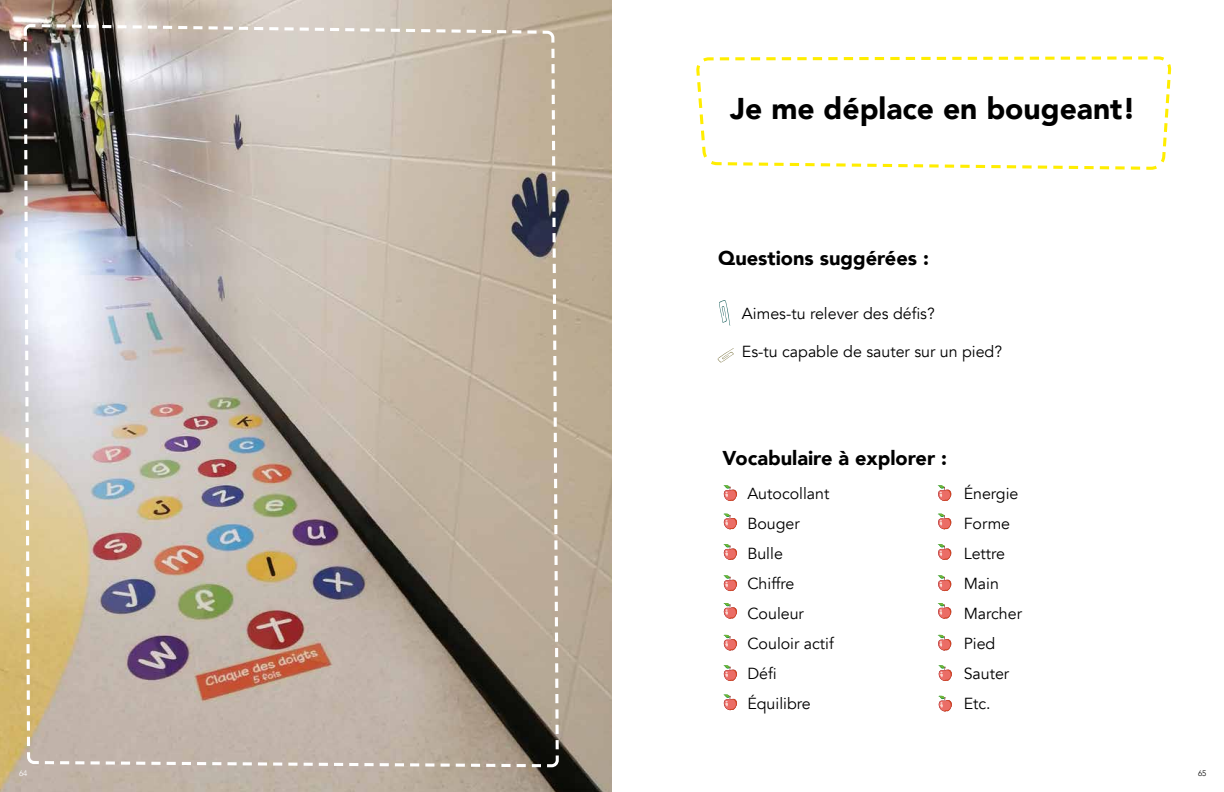
<style>
.page{position:relative;width:1224px;height:792px;background:#fff}
.page>*{position:absolute;margin:0;border:0;box-sizing:border-box;transform-origin:0 0}
.t1{font:900 30px "Avenir";color:#000}
.t2{font:900 20px "Avenir";color:#000}
.t3{font:16px "Avenir";color:#000}
.t4{font:300 8px "Avenir";color:#fff}
.t5{font:300 8px "Avenir";color:#000}
</style>
<div class="page">
<img style="left:0;top:0;width:612px;height:792px">
<img style="left:22px;top:23px;width:538px;height:746px">
<svg style="left:696px;top:56px;width:476px;height:114px"></svg>
<svg style="left:723px;top:485px;width:14px;height:16px"></svg>
<svg style="left:938px;top:485px;width:13px;height:16px"></svg>
<svg style="left:723px;top:513px;width:14px;height:17px"></svg>
<svg style="left:938px;top:513px;width:13px;height:17px"></svg>
<svg style="left:723px;top:544px;width:14px;height:16px"></svg>
<svg style="left:938px;top:544px;width:13px;height:16px"></svg>
<svg style="left:723px;top:575px;width:14px;height:16px"></svg>
<svg style="left:723px;top:665px;width:14px;height:16px"></svg>
<svg style="left:723px;top:694px;width:14px;height:17px"></svg>
<svg style="left:938px;top:665px;width:14px;height:16px"></svg>
<svg style="left:938px;top:696px;width:14px;height:16px"></svg>
<svg style="left:938px;top:575px;width:13px;height:17px"></svg>
<svg style="left:723px;top:603px;width:14px;height:16px"></svg>
<svg style="left:723px;top:635px;width:14px;height:16px"></svg>
<svg style="left:938px;top:603px;width:13px;height:16px"></svg>
<svg style="left:938px;top:635px;width:13px;height:16px"></svg>
<svg style="left:719px;top:300px;width:11px;height:26px"></svg>
<svg style="left:717px;top:348px;width:17px;height:15px"></svg>
<p class="t1" style="left:730px;top:83px;width:407px">Je me déplace en bougeant!</p>
<p class="t2" style="left:718px;top:241px;width:212px">Questions suggérées :</p>
<p class="t3" style="left:742px;top:304px;width:194px">Aimes-tu relever des défis?</p>
<p class="t3" style="left:742px;top:342px;width:262px">Es-tu capable de sauter sur un pied?</p>
<p class="t2" style="left:723px;top:441px;width:226px">Vocabulaire à explorer :</p>
<p class="t3" style="left:747px;top:484px;width:84px">Autocollant</p>
<p class="t3" style="left:747px;top:514px;width:54px">Bouger</p>
<p class="t3" style="left:747px;top:544px;width:37px">Bulle</p>
<p class="t3" style="left:747px;top:574px;width:49px">Chiffre</p>
<p class="t3" style="left:747px;top:604px;width:58px">Couleur</p>
<p class="t3" style="left:747px;top:634px;width:88px">Couloir actif</p>
<p class="t3" style="left:747px;top:664px;width:31px">Défi</p>
<p class="t3" style="left:747px;top:694px;width:65px">Équilibre</p>
<p class="t3" style="left:964px;top:484px;width:56px">Énergie</p>
<p class="t3" style="left:964px;top:514px;width:48px">Forme</p>
<p class="t3" style="left:964px;top:544px;width:43px">Lettre</p>
<p class="t3" style="left:964px;top:574px;width:37px">Main</p>
<p class="t3" style="left:964px;top:604px;width:60px">Marcher</p>
<p class="t3" style="left:964px;top:634px;width:33px">Pied</p>
<p class="t3" style="left:964px;top:664px;width:47px">Sauter</p>
<p class="t3" style="left:964px;top:694px;width:28px">Etc.</p>
<p class="t4" style="left:19px;top:768px;width:10px">64</p>
<p class="t5" style="left:1198px;top:768px;width:10px">65</p>
</div>
